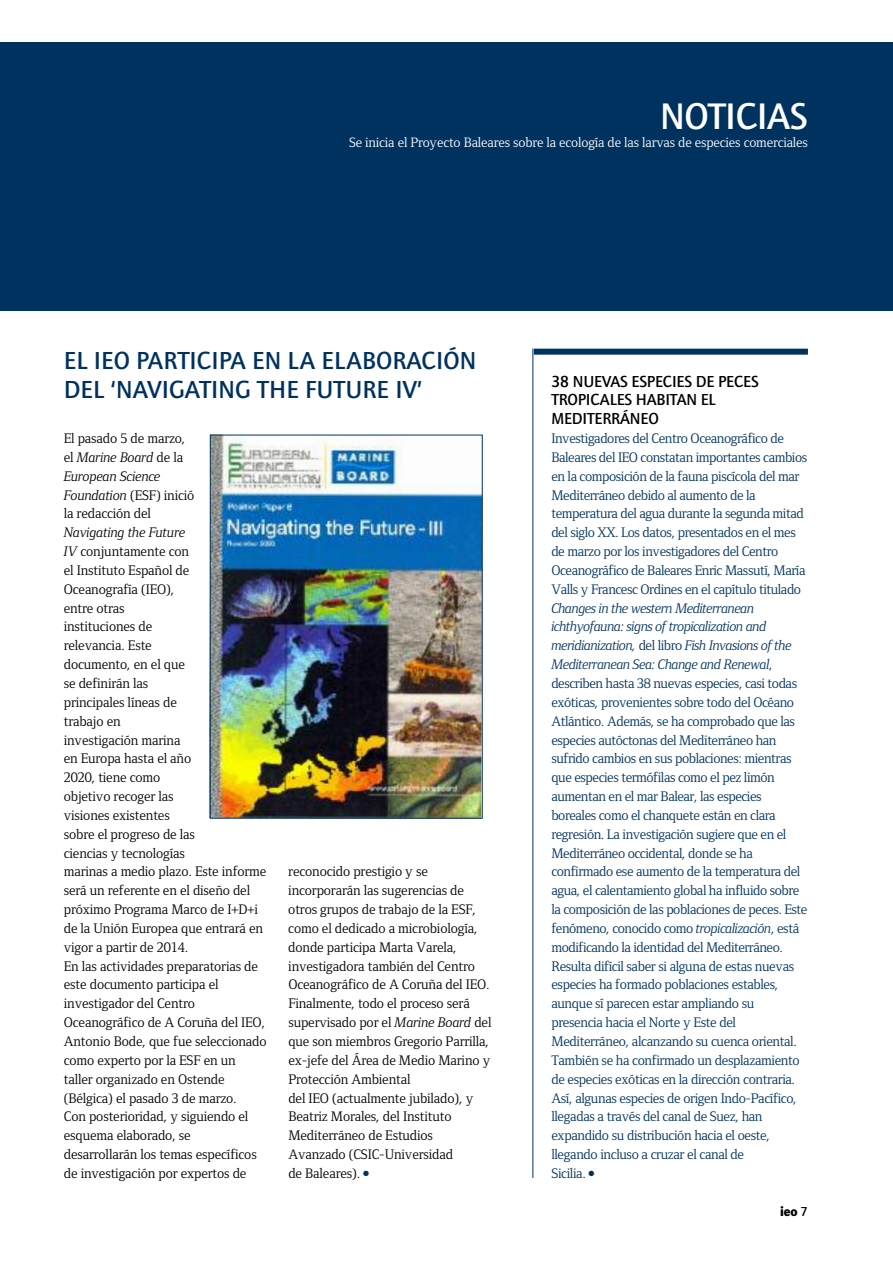
<style>
.page{position:relative;width:893px;height:1263px;background:#fff}
.page>*{position:absolute;margin:0;border:0;box-sizing:border-box;transform-origin:0 0}
.t1{font:500 38.25px "Foundry Journal";letter-spacing:-.01em;color:#fff}
.t2{font:500 25.5px/28.5px "Foundry Journal";letter-spacing:.005em;color:#00325f}
.t3{font:500 16.5px/18.9px "Foundry Journal";letter-spacing:-.01em;color:#000}
.t4{font:14.25px/18.9px "Foundry Form Serif";letter-spacing:-.03em;color:#00325f}
.t5{font:14.25px/18.9px "Foundry Form Serif";letter-spacing:-.01em;color:#000}
.t6{font:14.1px "Foundry Form Serif";letter-spacing:-.01em;color:#fff}
.t7{font:700 13.5px "Foundry Journal";color:#000}
.s1{font-style:italic}
.s2{color:#00325f}
.s3{font-weight:500}
</style>
<div class="page">
<div style="left:0;top:43px;width:893px;height:268px;background:#00325f"></div>
<img style="left:209px;top:434px;width:274px;height:385px">
<div style="left:534px;top:349px;width:274px;height:6px;background:#00325f"></div>
<hr style="left:532px;top:349px;width:1px;height:829px;background:#00325f">
<div style="left:210px;top:435px;width:273px;height:384px;border:1px solid #00325f"></div>
<h1 class="t1" style="left:660px;top:101px;width:149px">NOTICIAS</h1>
<p class="t6" style="left:349px;top:134px;width:460px">Se inicia el Proyecto Baleares sobre la ecología de las larvas de especies comerciales</p>
<h2 class="t2" style="left:64px;top:348px;width:414px">EL IEO PARTICIPA EN LA ELABORACIÓN<br>DEL ‘NAVIGATING THE FUTURE IV’</h2>
<p class="t5" style="left:64px;top:429px;width:132px">El pasado 5 de marzo, el <span class="s1">Marine Board</span> de la<br><span class="s1">European Science<br>Foundation</span> (ESF) inició la redacción del</p>
<p class="t5" style="left:64px;top:523px;width:204px"><span class="s1">Navigating the Future<br>IV</span> conjuntamente con<br>el Instituto Español de<br>Oceanografía (IEO),<br>entre otras<br>instituciones de<br>relevancia. Este<br>documento, en el que<br>se definirán las<br>principales líneas de<br>trabajo en<br>investigación marina<br>en Europa hasta el año<br>2020, tiene como<br>objetivo recoger las<br>visiones existentes<br>sobre el progreso de las<br>ciencias y tecnologías<br>marinas a medio plazo. Este informe será un referente en el diseño del próximo Programa Marco de I+D+i de la Unión Europea que entrará en vigor a partir de 2014.<br>En las actividades preparatorias de este documento participa el investigador del Centro<br>Oceanográfico de A Coruña del IEO,<br>Antonio Bode, que fue seleccionado como experto por la ESF en un taller organizado en Ostende (Bélgica) el pasado 3 de marzo.<br>Con posterioridad, y siguiendo el esquema elaborado, se desarrollarán los temas específicos de investigación por expertos de</p>
<p class="t5" style="left:288px;top:862px;width:205px">reconocido prestigio y se incorporarán las sugerencias de otros grupos de trabajo de la ESF, como el dedicado a microbiología, donde participa Marta Varela, investigadora también del Centro<br>Oceanográfico de A Coruña del IEO.<br>Finalmente, todo el proceso será supervisado por el <span class="s1">Marine Board</span> del que son miembros Gregorio Parrilla, ex-jefe del Área de Medio Marino y<br>Protección Ambiental<br>del IEO (actualmente jubilado), y<br>Beatriz Morales, del Instituto<br>Mediterráneo de Estudios<br>Avanzado (CSIC-Universidad<br>de Baleares). <span class="s2">●</span></p>
<p class="t3" style="left:551px;top:373px;width:209px">38 NUEVAS ESPECIES DE PECES<br>TROPICALES HABITAN EL<br>MEDITERRÁNEO</p>
<p class="t4" style="left:551px;top:429px;width:257px">Investigadores del Centro Oceanográfico de Baleares del IEO constatan importantes cambios en la composición de la fauna piscícola del mar Mediterráneo debido al aumento de la temperatura del agua durante la segunda mitad del siglo XX. Los datos, presentados en el mes de marzo por los investigadores del Centro Oceanográfico de Baleares Enric Massutí, María Valls y Francesc Ordines en el capítulo titulado</p>
<p class="t4" style="left:551px;top:598px;width:258px"><span class="s1">Changes in the western Mediterranean ichthyofauna: signs of tropicalization and meridianization,</span> del libro <span class="s1">Fish Invasions of the Mediterranean Sea: Change and Renewal</span>, describen hasta 38 nuevas especies, casi todas exóticas, provenientes sobre todo del Océano Atlántico. Además, se ha comprobado que las especies autóctonas del Mediterráneo han sufrido cambios en sus poblaciones: mientras que especies termófilas como el pez limón aumentan en el mar Balear, las especies boreales como el chanquete están en clara regresión. La investigación sugiere que en el Mediterráneo occidental, donde se ha confirmado ese aumento de la temperatura del agua, el calentamiento global ha influido sobre la composición de las poblaciones de peces. Este fenómeno, conocido como <span class="s1">tropicalización</span>, está modificando la identidad del Mediterráneo.<br>Resulta difícil saber si alguna de estas nuevas especies ha formado poblaciones estables, aunque sí parecen estar ampliando su presencia hacia el Norte y Este del Mediterráneo, alcanzando su cuenca oriental.<br>También se ha confirmado un desplazamiento de especies exóticas en la dirección contraria.<br>Así, algunas especies de origen Indo-Pacífico, llegadas a través del canal de Suez, han expandido su distribución hacia el oeste, llegando incluso a cruzar el canal de<br>Sicilia. ●</p>
<p class="t7" style="left:780px;top:1204px;width:29px">ieo <span class="s3">7</span></p>
</div>
